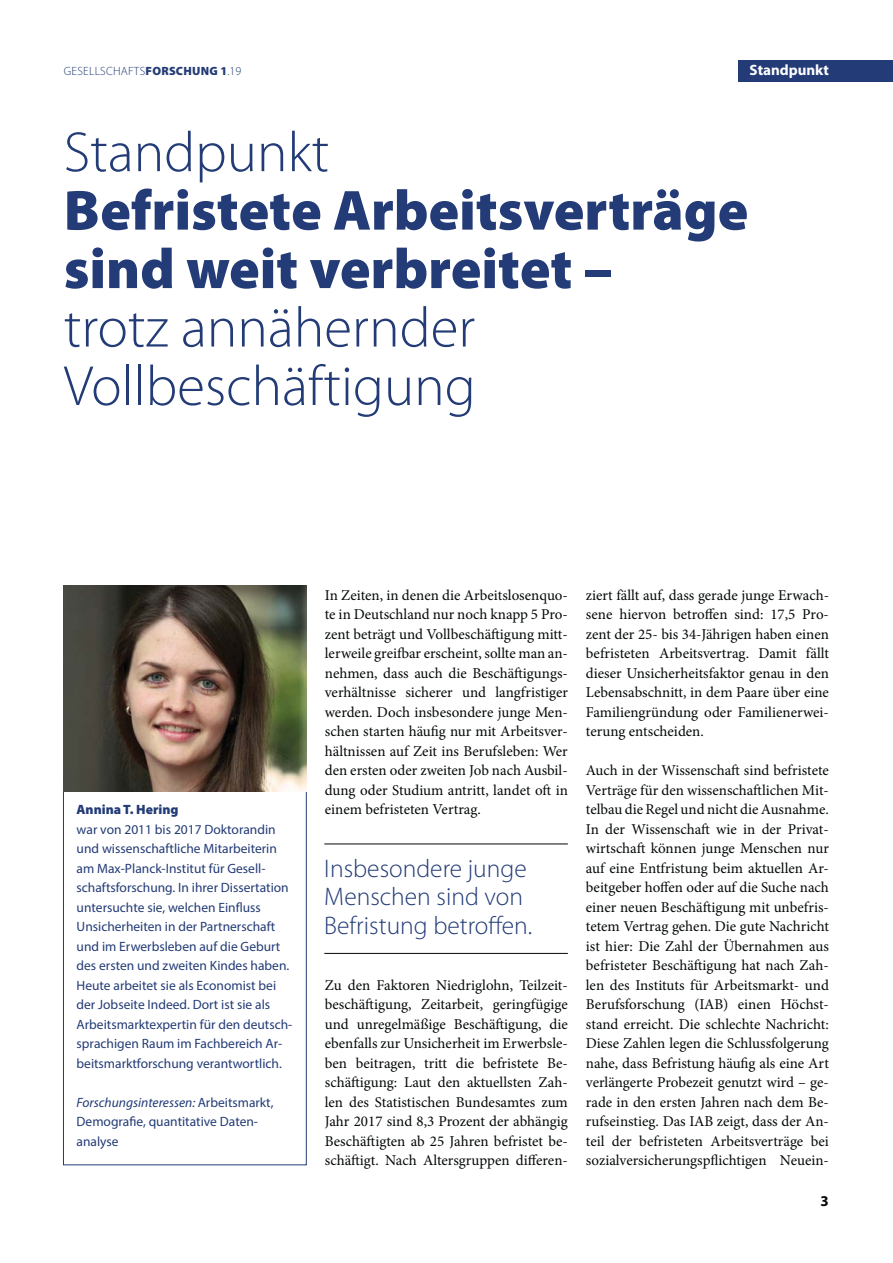
<style>
.page{position:relative;width:893px;height:1263px;background:#fff}
.page>*{position:absolute;margin:0;border:0;box-sizing:border-box;transform-origin:0 0}
.t1{font:900 57px/58.5px "Myriad Pro";color:#233b76}
.t2{font:300 57px/58.5px "Myriad Pro";color:#233b76}
.t3{font:300 25.5px/28.5px "Myriad Pro";color:#233b76}
.t4{font:15px/19.5px "Minion Pro";color:#040809;text-align:justify}
.t5{font:700 15px "Myriad Pro";color:#fff}
.t6{font:700 15px "Myriad Pro";color:#040809}
.t7{font:13.5px/19.5px "Myriad Pro";color:#233b76}
.t8{font:900 13.5px "Myriad Pro";color:#233b76}
.t9{font:300 12px "Myriad Pro";letter-spacing:.02em;color:#233b76}
.s1{font-weight:900}
.s2{font-style:italic}
</style>
<div class="page">
<div style="left:738px;top:61px;width:155px;height:21px;background:#233b76"></div>
<hr style="left:324px;top:844px;width:244px;height:1px;background:#040809">
<hr style="left:324px;top:953px;width:244px;height:1px;background:#040809">
<div style="left:63px;top:786px;width:244px;height:379px;border:1px solid #233b76"></div>
<img style="left:63px;top:586px;width:244px;height:206px">
<p class="t9" style="left:64px;top:67px;width:179px">GESELLSCHAFTS<span class="s1">FORSCHUNG 1</span>.19</p>
<p class="t5" style="left:749px;top:61px;width:81px">Standpunkt</p>
<h1 class="t2" style="left:64px;top:127px;width:267px">Standpunkt</h1>
<h1 class="t1" style="left:64px;top:185px;width:686px">Befristete Arbeitsverträge sind weit verbreitet –</h1>
<h1 class="t2" style="left:64px;top:302px;width:413px">trotz annähernder<br>Vollbeschäftigung</h1>
<p class="t8" style="left:77px;top:805px;width:103px">Annina T. Hering</p>
<p class="t7" style="left:77px;top:820px;width:217px">war von 2011 bis 2017 Doktorandin und wissenschaftliche Mitarbeiterin am Max-Planck-Institut für Gesell&shy;schaftsforschung. In ihrer Dissertation untersuchte sie, welchen Einfluss Unsicherheiten in der Partnerschaft und im Erwerbsleben auf die Geburt des ersten und zweiten Kindes haben.<br>Heute arbeitet sie als Economist bei der Jobseite Indeed. Dort ist sie als Arbeitsmarktexpertin für den deutsch&shy;sprachigen Raum im Fachbereich Ar&shy;beitsmarktforschung verantwortlich.</p>
<p class="t7" style="left:77px;top:1093px;width:198px"><span class="s2">Forschungsinteressen:</span> Arbeitsmarkt,<br>Demografie, quantitative Daten&shy;analyse</p>
<p class="t4" style="left:325px;top:587px;width:245px">In Zeiten, in denen die Arbeitslosenquo&shy;te in Deutschland nur noch knapp 5 Pro&shy;zent beträgt und Vollbeschäftigung mitt&shy;lerweile greifbar erscheint, sollte man an&shy;nehmen, dass auch die Beschäftigungs&shy;verhältnisse sicherer und langfristiger werden. Doch insbesondere junge Men&shy;schen starten häufig nur mit Arbeitsver&shy;hältnissen auf Zeit ins Berufsleben: Wer den ersten oder zweiten Job nach Ausbil&shy;dung oder Studium antritt, landet oft in einem befristeten Vertrag.</p>
<h2 class="t3" style="left:324px;top:856px;width:210px">Insbesondere junge<br>Menschen sind von<br>Befristung betroffen.</h2>
<p class="t4" style="left:325px;top:977px;width:245px">Zu den Faktoren Niedriglohn, Teilzeit&shy;beschäftigung, Zeitarbeit, geringfügige und unregelmäßige Beschäftigung, die ebenfalls zur Unsicherheit im Erwerbsle&shy;ben beitragen, tritt die befristete Be&shy;schäftigung: Laut den aktuellsten Zah&shy;len des Statistischen Bundesamtes zum Jahr 2017 sind 8,3 Prozent der abhängig Beschäftigten ab 25 Jahren befristet be&shy;schäftigt. Nach Altersgruppen differen-</p>
<p class="t4" style="left:586px;top:587px;width:245px">ziert fällt auf, dass gerade junge Erwach&shy;sene hiervon betroffen sind: 17,5 Pro&shy;zent der 25- bis 34-Jährigen haben einen befristeten Arbeitsvertrag. Damit fällt dieser Unsicherheitsfaktor genau in den Lebensabschnitt, in dem Paare über eine Familiengründung oder Familienerwei&shy;terung entscheiden.</p>
<p class="t4" style="left:586px;top:762px;width:245px">Auch in der Wissenschaft sind befristete Verträge für den wissenschaftlichen Mit&shy;telbau die Regel und nicht die Ausnahme.<br>In der Wissenschaft wie in der Privat&shy;wirtschaft können junge Menschen nur auf eine Entfristung beim aktuellen Ar&shy;beitgeber hoffen oder auf die Suche nach einer neuen Beschäftigung mit unbefris&shy;tetem Vertrag gehen. Die gute Nachricht ist hier: Die Zahl der Übernahmen aus befristeter Beschäftigung hat nach Zah&shy;len des Instituts für Arbeitsmarkt- und Berufsforschung (IAB) einen Höchst&shy;stand erreicht. Die schlechte Nachricht:<br>Diese Zahlen legen die Schlussfolgerung nahe, dass Befristung häufig als eine Art verlängerte Probezeit genutzt wird – ge&shy;rade in den ersten Jahren nach dem Be&shy;rufseinstieg. Das IAB zeigt, dass der An&shy;teil der befristeten Arbeitsverträge bei sozialversicherungspflichtigen Neuein-</p>
<p class="t6" style="left:820px;top:1192px;width:10px">3</p>
</div>
